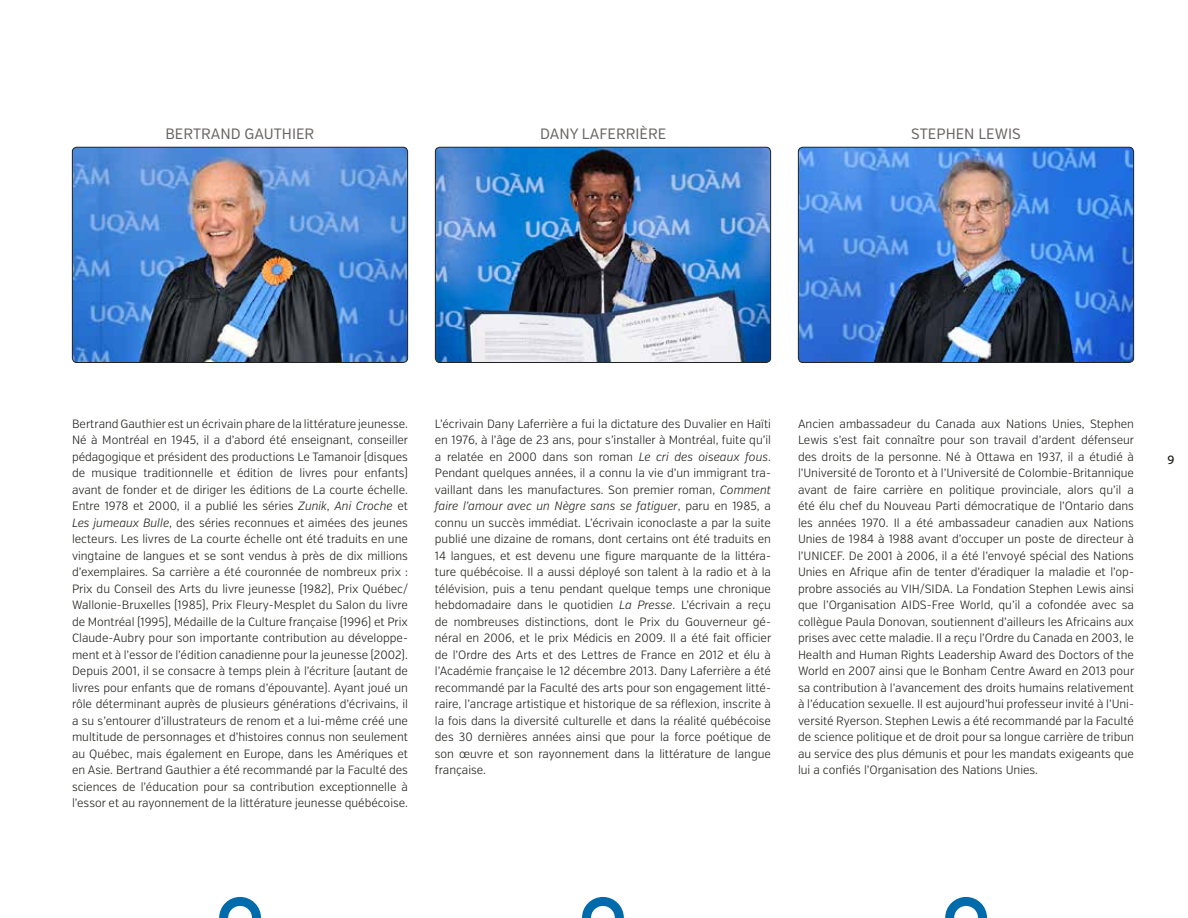
<style>
.page{position:relative;width:1188px;height:918px;background:#fff}
.page>*{position:absolute;margin:0;border:0;box-sizing:border-box;transform-origin:0 0}
.t1{font:15px "Verb Cond";color:#686564}
.t2{font:300 12px/16.5px "Verb Cond";color:#20221d;text-align:justify}
.t3{font:500 12px "Verb Cond";color:#20221d}
.s1{font-style:italic}
</style>
<div class="page">
<img style="left:72px;top:147px;width:336px;height:214px">
<div style="left:72px;top:147px;width:336px;height:216px;border:1px solid #20221d;border-radius:4px"></div>
<img style="left:435px;top:147px;width:336px;height:214px">
<div style="left:435px;top:147px;width:336px;height:216px;border:1px solid #20221d;border-radius:4px"></div>
<img style="left:798px;top:147px;width:336px;height:214px">
<div style="left:798px;top:147px;width:336px;height:216px;border:1px solid #20221d;border-radius:4px"></div>
<svg style="left:219px;top:897px;width:42px;height:21px"></svg>
<svg style="left:582px;top:897px;width:42px;height:21px"></svg>
<svg style="left:945px;top:897px;width:42px;height:21px"></svg>
<p class="t1" style="left:165px;top:125px;width:150px">BERTRAND GAUTHIER</p>
<p class="t1" style="left:540px;top:125px;width:128px">DANY LAFERRIÈRE</p>
<p class="t1" style="left:911px;top:125px;width:111px">STEPHEN LEWIS</p>
<p class="t2" style="left:72px;top:416px;width:338px">Bertrand Gauthier est un écrivain phare de la littérature jeunesse.<br>Né à Montréal en 1945, il a d’abord été enseignant, conseiller pédagogique et président des productions Le Tamanoir (disques de musique traditionnelle et édition de livres pour enfants) avant de fonder et de diriger les éditions de La courte échelle.<br>Entre 1978 et 2000, il a publié les séries <span class="s1">Zunik</span>, <span class="s1">Ani Croche</span> et <span class="s1">Les jumeaux Bulle</span>, des séries reconnues et aimées des jeunes lecteurs. Les livres de La courte échelle ont été traduits en une vingtaine de langues et se sont vendus à près de dix millions d’exemplaires. Sa carrière a été couronnée de nombreux prix :<br>Prix du Conseil des Arts du livre jeunesse (1982), Prix Québec/ Wallonie-Bruxelles (1985), Prix Fleury-Mesplet du Salon du livre de Montréal (1995), Médaille de la Culture française (1996) et Prix Claude-Aubry pour son importante contribution au développe&shy;ment et à l’essor de l’édition canadienne pour la jeunesse (2002).<br>Depuis 2001, il se consacre à temps plein à l’écriture (autant de livres pour enfants que de romans d’épouvante). Ayant joué un rôle déterminant auprès de plusieurs générations d’écrivains, il a su s’entourer d’illustrateurs de renom et a lui-même créé une multitude de personnages et d’histoires connus non seulement au Québec, mais également en Europe, dans les Amériques et en Asie. Bertrand Gauthier a été recommandé par la Faculté des sciences de l’éducation pour sa contribution exceptionnelle à l’essor et au rayonnement de la littérature jeunesse québécoise.</p>
<p class="t2" style="left:435px;top:416px;width:338px">L’écrivain Dany Laferrière a fui la dictature des Duvalier en Haïti en 1976, à l’âge de 23 ans, pour s’installer à Montréal, fuite qu’il a relatée en 2000 dans son roman <span class="s1">Le cri des oiseaux fous</span>.<br>Pendant quelques années, il a connu la vie d’un immigrant tra&shy;vaillant dans les manufactures. Son premier roman, <span class="s1">Comment faire l’amour avec un Nègre sans se fatiguer</span>, paru en 1985, a connu un succès immédiat. L’écrivain iconoclaste a par la suite publié une dizaine de romans, dont certains ont été traduits en 14 langues, et est devenu une figure marquante de la littéra&shy;ture québécoise. Il a aussi déployé son talent à la radio et à la télévision, puis a tenu pendant quelque temps une chronique hebdomadaire dans le quotidien <span class="s1">La Presse</span>. L’écrivain a reçu de nombreuses distinctions, dont le Prix du Gouverneur gé&shy;néral en 2006, et le prix Médicis en 2009. Il a été fait officier de l’Ordre des Arts et des Lettres de France en 2012 et élu à l’Académie française le 12 décembre 2013. Dany Laferrière a été recommandé par la Faculté des arts pour son engagement litté&shy;raire, l’ancrage artistique et historique de sa réflexion, inscrite à la fois dans la diversité culturelle et dans la réalité québécoise des 30 dernières années ainsi que pour la force poétique de son œuvre et son rayonnement dans la littérature de langue française.</p>
<p class="t2" style="left:798px;top:416px;width:338px">Ancien ambassadeur du Canada aux Nations Unies, Stephen Lewis s’est fait connaître pour son travail d’ardent défenseur des droits de la personne. Né à Ottawa en 1937, il a étudié à l’Université de Toronto et à l’Université de Colombie-Britannique avant de faire carrière en politique provinciale, alors qu’il a été élu chef du Nouveau Parti démocratique de l’Ontario dans les années 1970. Il a été ambassadeur canadien aux Nations Unies de 1984 à 1988 avant d’occuper un poste de directeur à l’UNICEF. De 2001 à 2006, il a été l’envoyé spécial des Nations Unies en Afrique afin de tenter d’éradiquer la maladie et l’op&shy;probre associés au VIH/SIDA. La Fondation Stephen Lewis ainsi que l’Organisation AIDS-Free World, qu’il a cofondée avec sa collègue Paula Donovan, soutiennent d’ailleurs les Africains aux prises avec cette maladie. Il a reçu l’Ordre du Canada en 2003, le Health and Human Rights Leadership Award des Doctors of the World en 2007 ainsi que le Bonham Centre Award en 2013 pour sa contribution à l’avancement des droits humains relativement à l’éducation sexuelle. Il est aujourd’hui professeur invité à l’Uni&shy;versité Ryerson. Stephen Lewis a été recommandé par la Faculté de science politique et de droit pour sa longue carrière de tribun au service des plus démunis et pour les mandats exigeants que lui a confiés l’Organisation des Nations Unies.</p>
<p class="t3" style="left:1167px;top:452px;width:9px">9</p>
</div>
